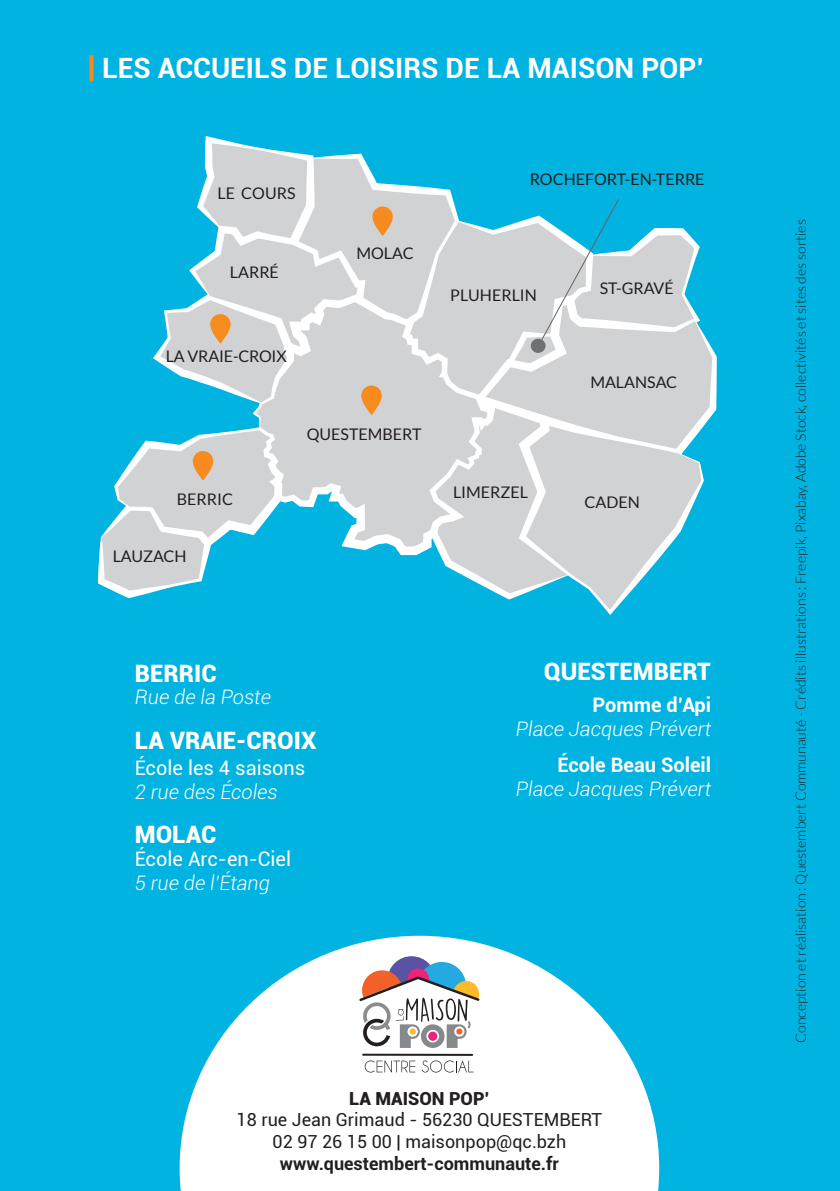
<style>
.page{position:relative;width:840px;height:1191px;background:#fff}
.page>*{position:absolute;margin:0;border:0;box-sizing:border-box;transform-origin:0 0}
.t1{font:700 28px "Roboto";color:#fff}
.t2{font:900 24px "Roboto";color:#fff}
.t3{font:italic 300 20px "Roboto";color:#fff}
.t4{font:20px "Roboto";color:#fff}
.t5{font:700 20px "Roboto";color:#fff}
.t6{font:18px "Roboto";color:#231f20}
.t7{font:700 18px "Roboto";color:#231f20}
.t8{font:900 18px "Roboto";color:#231f20}
.t9{font:16px "Lato";color:#231f20}
.t10{font:300 14px "Lato";color:#231f20}
</style>
<div class="page">
<div style="left:0;top:0;width:839px;height:1191px;background:#00b3e0"></div>
<svg style="left:89px;top:55px;width:4px;height:26px"></svg>
<svg style="left:98px;top:136px;width:618px;height:479px"></svg>
<div style="left:530px;top:339px;width:15px;height:14px;background:#6f7073;border-radius:50%"></div>
<svg style="left:193px;top:451px;width:20px;height:29px"></svg>
<svg style="left:179px;top:935px;width:479px;height:256px;fill:#fff"></svg>
<svg style="left:364px;top:1060px;width:51px;height:12px"></svg>
<svg style="left:421px;top:1060px;width:52px;height:12px"></svg>
<svg style="left:359px;top:956px;width:120px;height:92px;background:#c7c1c4"></svg>
<hr style="left:363px;top:1053px;width:109px;height:3px;background:#231f20">
<p class="t1" style="left:102px;top:48px;width:603px">LES ACCUEILS DE LOISIRS DE LA MAISON POP’</p>
<p class="t9" style="left:217px;top:185px;width:79px">LE COURS</p>
<p class="t9" style="left:230px;top:263px;width:51px">LARRÉ</p>
<p class="t9" style="left:356px;top:244px;width:59px">MOLAC</p>
<p class="t9" style="left:166px;top:347px;width:122px">LA VRAIE-CROIX</p>
<p class="t9" style="left:177px;top:490px;width:58px">BERRIC</p>
<p class="t9" style="left:113px;top:547px;width:75px">LAUZACH</p>
<p class="t9" style="left:306px;top:425px;width:116px">QUESTEMBERT</p>
<p class="t9" style="left:529px;top:171px;width:176px">ROCHEFORT-EN-TERRE</p>
<p class="t9" style="left:450px;top:286px;width:88px">PLUHERLIN</p>
<p class="t9" style="left:453px;top:483px;width:76px">LIMERZEL</p>
<p class="t9" style="left:599px;top:280px;width:76px">ST-GRAVÉ</p>
<p class="t9" style="left:590px;top:373px;width:88px">MALANSAC</p>
<p class="t9" style="left:584px;top:493px;width:57px">CADEN</p>
<p class="t2" style="left:135px;top:656px;width:83px">BERRIC</p>
<p class="t3" style="left:135px;top:683px;width:138px">Rue de la Poste</p>
<p class="t2" style="left:135px;top:723px;width:183px">LA VRAIE-CROIX</p>
<p class="t4" style="left:135px;top:753px;width:172px">École les 4 saisons</p>
<p class="t3" style="left:135px;top:777px;width:144px">2 rue des Écoles</p>
<p class="t2" style="left:135px;top:818px;width:83px">MOLAC</p>
<p class="t4" style="left:135px;top:845px;width:158px">École Arc-en-Ciel</p>
<p class="t3" style="left:135px;top:869px;width:136px">5 rue de l’Étang</p>
<p class="t2" style="left:543px;top:654px;width:168px">QUESTEMBERT</p>
<p class="t5" style="left:592px;top:691px;width:120px">Pomme d’Api</p>
<p class="t3" style="left:515px;top:715px;width:197px">Place Jacques Prévert</p>
<p class="t5" style="left:557px;top:750px;width:155px">École Beau Soleil</p>
<p class="t3" style="left:515px;top:774px;width:197px">Place Jacques Prévert</p>
<p class="t8" style="left:349px;top:1085px;width:142px">LA MAISON POP’</p>
<p class="t6" style="left:236px;top:1107px;width:367px">18 rue Jean Grimaud - 56230 QUESTEMBERT</p>
<p class="t6" style="left:272px;top:1129px;width:295px">02 97 26 15 00 | maisonpop@qc.bzh</p>
<p class="t7" style="left:280px;top:1150px;width:280px">www.questembert-communaute.fr</p>
<p class="t10" style="left:792px;top:1042px;width:825px;rotate:-90deg">Conception et réalisation : Questembert Communauté - Crédits illustrations : Freepik, Pixabay, Adobe Stock, collectivités et sites des sorties</p>
</div>
